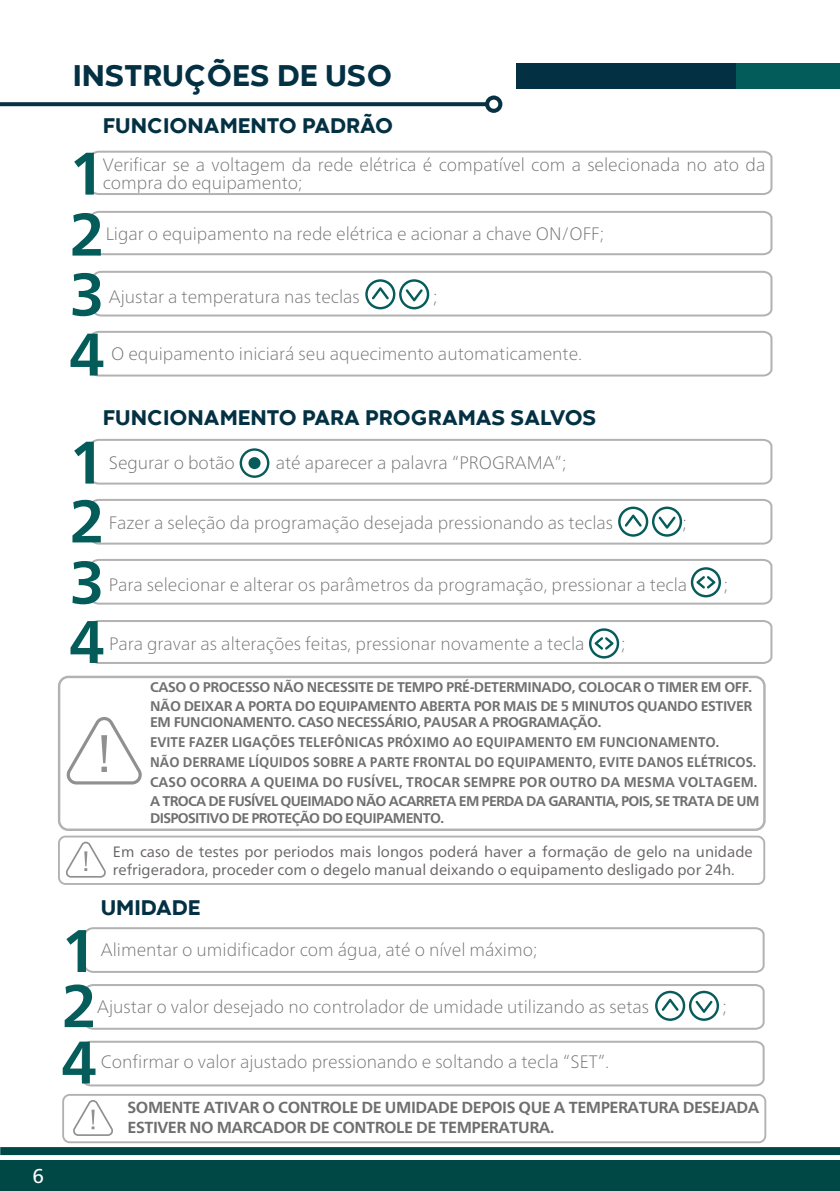
<style>
.page{position:relative;width:840px;height:1191px;background:#fff}
.page>*{position:absolute;margin:0;border:0;box-sizing:border-box;transform-origin:0 0}
.t1{font:700 60px/60px "Frutiger Neue LT";color:#035c5a;text-align:justify}
.t2{font:700 60px "Frutiger Neue LT";color:#055c5b}
.t3{font:800 31px "Codec Warm Trial";color:#033143}
.t4{font:800 22px "Codec Warm Trial";color:#033143}
.t5{font:20px "Frutiger Neue LT";color:#fff}
.t6{font:100 18px/18px "Frutiger Neue LT";color:#716f6f}
.t7{font:100 18px "Frutiger Neue LT";color:#727070}
.t8{font:100 18px "Frutiger Neue LT";color:#726f6f}
.t9{font:100 18px "Frutiger Neue LT";color:#706f6f}
.t10{font:100 18px "Frutiger Neue LT";color:#726f70}
.t11{font:700 16px/19.2px "Frutiger Neue LT";letter-spacing:-.03em;color:#706f6f}
.t12{font:15px/18px "Frutiger Neue LT";color:#666362}
.t13{font:700 14px/19.6px "Frutiger Neue LT";color:#706f6f;scale:.93 1}
.t14{font:700 14px/18.2px "Frutiger Neue LT";letter-spacing:-.03em;color:#716f6f}
.t15{font:700 14px "Frutiger Neue LT";color:#706f6f;scale:.94 1}
.t16{font:700 14px "Frutiger Neue LT";letter-spacing:-.045em;color:#706f6f}
</style>
<div class="page">
<div style="left:0;top:1160px;width:839px;height:31px;background:#004846"></div>
<div style="left:0;top:1147px;width:839px;height:8px;background:#004846"></div>
<svg style="left:84px;top:927px;width:681px;height:46px"></svg>
<div style="left:52px;top:929px;width:38px;height:48px;background:#fff;border-radius:50%"></div>
<svg style="left:81px;top:1040px;width:684px;height:47px"></svg>
<svg style="left:84px;top:984px;width:681px;height:46px"></svg>
<div style="left:62px;top:1094px;width:703px;height:49px;border:2px solid #b3b2b2;border-radius:7px"></div>
<svg style="left:73px;top:1100px;width:40px;height:36px"></svg>
<div style="left:58px;top:675px;width:707px;height:156px;border:2px solid #b3b2b2;border-radius:9px"></div>
<svg style="left:66px;top:717px;width:76px;height:67px"></svg>
<div style="left:58px;top:835px;width:706px;height:50px;border:2px solid #b3b2b2;border-radius:7px"></div>
<svg style="left:66px;top:841px;width:40px;height:36px"></svg>
<svg style="left:0;top:102px;width:485px;height:4px;background:#143c4b"></svg>
<div style="left:485px;top:96px;width:17px;height:17px;background:#083242;border-radius:50%"></div>
<div style="left:489px;top:100px;width:9px;height:9px;background:#fff;border-radius:50%"></div>
<div style="left:516px;top:63px;width:323px;height:26px;background:#033143"></div>
<svg style="left:89px;top:211px;width:684px;height:45px"></svg>
<svg style="left:89px;top:150px;width:684px;height:45px"></svg>
<div style="left:60px;top:215px;width:38px;height:42px;background:#fff;border-radius:50%"></div>
<svg style="left:89px;top:330px;width:684px;height:47px"></svg>
<svg style="left:92px;top:270px;width:681px;height:47px"></svg>
<div style="left:736px;top:63px;width:103px;height:26px;background:#035c5a"></div>
<svg style="left:90px;top:439px;width:683px;height:46px"></svg>
<div style="left:248px;top:457px;width:12px;height:12px;background:#075c5b;border-radius:50%"></div>
<svg style="left:89px;top:499px;width:684px;height:106px"></svg>
<svg style="left:89px;top:620px;width:684px;height:44px"></svg>
<p class="t5" style="left:32px;top:1164px;width:13px">6</p>
<h2 class="t3" style="left:73px;top:56px;width:321px">INSTRUÇÕES DE USO</h2>
<p class="t4" style="left:103px;top:111px;width:291px">FUNCIONAMENTO PADRÃO</p>
<h1 class="t1" style="left:69px;top:143px;width:37px">1</h1>
<p class="t6" style="left:103px;top:155px;width:663px">Verificar se a voltagem da rede elétrica é compatível com a selecionada no ato da compra do equipamento;</p>
<p class="t6" style="left:106px;top:224px;width:499px">Ligar o equipamento na rede elétrica e acionar a chave ON/OFF;</p>
<h1 class="t1" style="left:69px;top:204px;width:37px">2<br>3<br>4</h1>
<p class="t10" style="left:109px;top:285px;width:252px">Ajustar a temperatura nas teclas</p>
<p class="t10" style="left:433px;top:285px;width:6px">;</p>
<p class="t7" style="left:111px;top:343px;width:472px">O equipamento iniciará seu aquecimento automaticamente.</p>
<p class="t4" style="left:103px;top:403px;width:495px">FUNCIONAMENTO PARA PROGRAMAS SALVOS</p>
<p class="t9" style="left:109px;top:452px;width:128px">Segurar o botão</p>
<p class="t9" style="left:275px;top:452px;width:292px">até aparecer a palavra “PROGRAMA”;</p>
<h1 class="t1" style="left:69px;top:433px;width:37px;line-height:58.8px">1<br>2</h1>
<p class="t7" style="left:109px;top:512px;width:505px">Fazer a seleção da programação desejada pressionando as teclas</p>
<p class="t7" style="left:682px;top:512px;width:6px">;</p>
<h1 class="t1" style="left:69px;top:552px;width:37px">3</h1>
<p class="t7" style="left:109px;top:574px;width:579px">Para selecionar e alterar os parâmetros da programação, pressionar a tecla</p>
<p class="t7" style="left:723px;top:574px;width:6px">;</p>
<h1 class="t1" style="left:69px;top:611px;width:37px">4</h1>
<p class="t7" style="left:109px;top:633px;width:477px">Para gravar as alterações feitas, pressionar novamente a tecla</p>
<p class="t7" style="left:621px;top:633px;width:6px">;</p>
<p class="t14" style="left:150px;top:678px;width:603px">CASO O PROCESSO NÃO NECESSITE DE TEMPO PRÉ-DETERMINADO, COLOCAR O TIMER EM OFF.<br>NÃO DEIXAR A PORTA DO EQUIPAMENTO ABERTA POR MAIS DE 5 MINUTOS QUANDO ESTIVER</p>
<p class="t14" style="left:150px;top:713px;width:452px">EM FUNCIONAMENTO. CASO NECESSÁRIO, PAUSAR A PROGRAMAÇÃO.</p>
<p class="t15" style="left:150px;top:734px;width:606px">EVITE FAZER LIGAÇÕES TELEFÔNICAS PRÓXIMO AO EQUIPAMENTO EM FUNCIONAMENTO.</p>
<p class="t13" style="left:150px;top:752px;width:656px">NÃO DERRAME LÍQUIDOS SOBRE A PARTE FRONTAL DO EQUIPAMENTO, EVITE DANOS ELÉTRICOS.<br>CASO OCORRA A QUEIMA DO FUSÍVEL, TROCAR SEMPRE POR OUTRO DA MESMA VOLTAGEM.<br>A TROCA DE FUSÍVEL QUEIMADO NÃO ACARRETA EM PERDA DA GARANTIA, POIS, SE TRATA DE UM</p>
<p class="t16" style="left:150px;top:810px;width:295px">DISPOSITIVO DE PROTEÇÃO DO EQUIPAMENTO.</p>
<p class="t12" style="left:113px;top:842px;width:641px">Em caso de testes por periodos mais longos poderá haver a formação de gelo na unidade refrigeradora, proceder com o degelo manual deixando o equipamento desligado por 24h.</p>
<h1 class="t2" style="left:61px;top:915px;width:37px">1</h1>
<p class="t4" style="left:101px;top:893px;width:101px">UMIDADE</p>
<p class="t6" style="left:101px;top:940px;width:438px">Alimentar o umidificador com água, até o nível máximo;</p>
<h1 class="t2" style="left:61px;top:970px;width:37px">2</h1>
<p class="t6" style="left:97px;top:997px;width:553px">Ajustar o valor desejado no controlador de umidade utilizando as setas</p>
<p class="t6" style="left:722px;top:997px;width:6px">;</p>
<h1 class="t2" style="left:61px;top:1027px;width:37px">4</h1>
<p class="t8" style="left:101px;top:1051px;width:510px">Confirmar o valor ajustado pressionando e soltando a tecla “SET”.</p>
<p class="t11" style="left:127px;top:1098px;width:633px">SOMENTE ATIVAR O CONTROLE DE UMIDADE DEPOIS QUE A TEMPERATURA DESEJADA<br>ESTIVER NO MARCADOR DE CONTROLE DE TEMPERATURA.</p>
</div>
